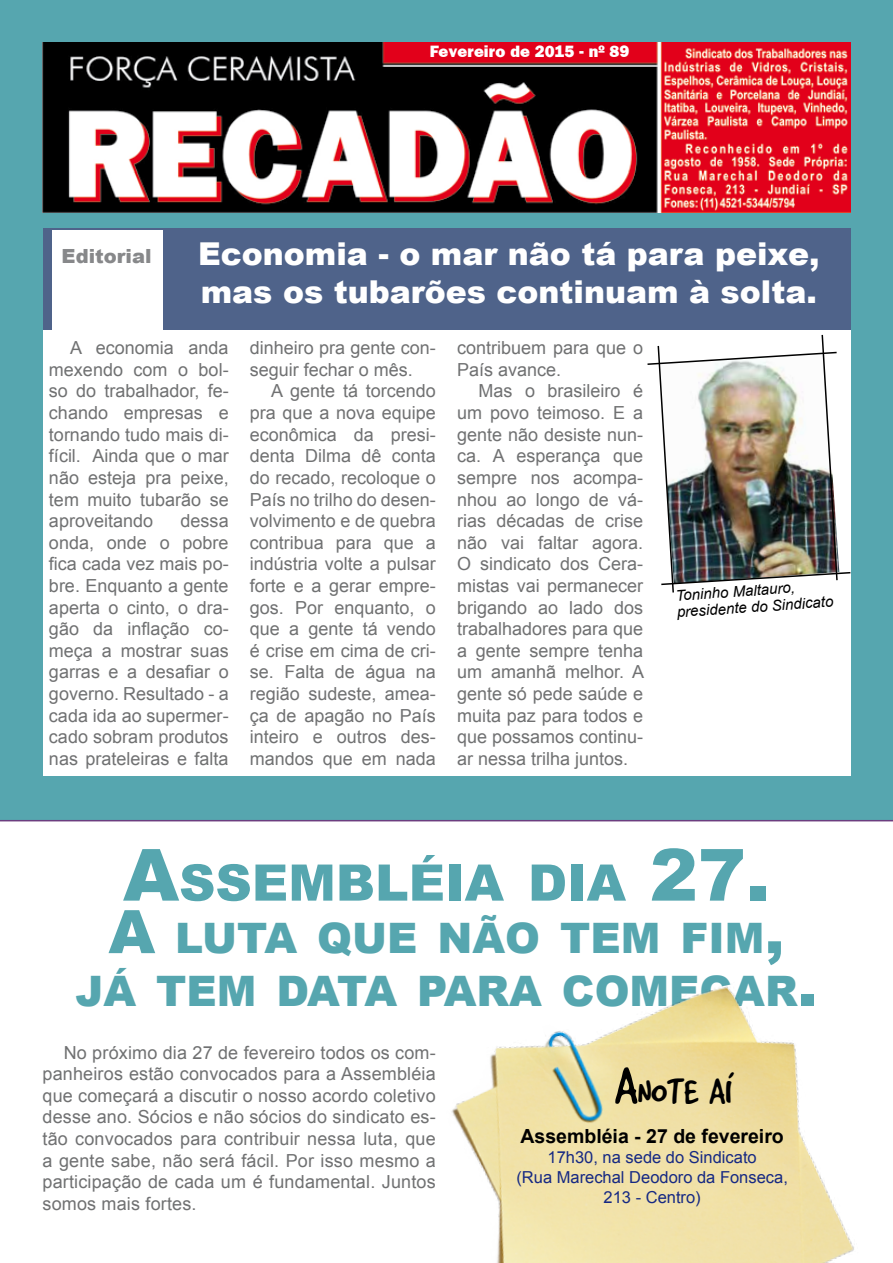
<style>
.page{position:relative;width:893px;height:1263px;background:#fff}
.page>*{position:absolute;margin:0;border:0;box-sizing:border-box;transform-origin:0 0}
.t1{font:900 50.4px "Arial";color:#56a6af}
.t2{font:900 42px/52.5px "Arial";color:#56a6af;text-align:center}
.t3{font:39.9px "Good Dog Cool";color:#000}
.t4{font:900 31.5px/37.8px "Arial";color:#fff}
.t5{font:700 19.5px "Arial";color:#000}
.t6{font:900 19.5px "Arial";color:#87888a}
.t7{font:18px/21.6px "Arial";color:#707172;text-align:justify}
.t8{font:16.5px/19.8px "Arial";color:#162983;text-align:center}
.t9{font:16.5px "Frankfurt Gothic Heavy Plain";color:#fff}
.t10{font:italic 15px/16.5px "Arial";color:#000}
.s1{font-size:72px}
.s2{font-size:60px}
.s3{font-size:57px}
</style>
<div class="page">
<div style="left:0;top:0;width:893px;height:821px;background:#56a6af"></div>
<div style="left:43px;top:231px;width:807px;height:545px;background:#fff"></div>
<img style="left:43px;top:43px;width:807px;height:169px">
<div style="left:43px;top:228px;width:807px;height:102px;background:#4f638a"></div>
<div style="left:52px;top:230px;width:110px;height:102px;background:#fff"></div>
<img style="left:647px;top:333px;width:205px;height:261px">
<img style="left:451px;top:986px;width:403px;height:277px">
<p class="t9" style="left:430px;top:42px;width:201px">Fevereiro de 2015 - nº 89</p>
<h3 class="t4" style="left:198px;top:234px;width:623px">Economia - o mar não tá para peixe, mas os tubarões continuam à solta.</h3>
<p class="t7" style="left:250px;top:337px;width:188px">dinheiro pra gente con&shy;seguir fechar o mês.</p>
<p class="t7" style="left:250px;top:381px;width:188px;text-indent:21px">A gente tá torcendo pra que a nova equipe econômica da presi&shy;denta Dilma dê conta do recado, recoloque o País no trilho do desen&shy;volvimento e de quebra contribua para que a indústria volte a pulsar forte e a gerar empre&shy;gos. Por enquanto, o que a gente tá vendo é crise em cima de cri&shy;se. Falta de água na região sudeste, amea&shy;ça de apagão no País inteiro e outros des&shy;mandos que em nada</p>
<p class="t6" style="left:62px;top:242px;width:91px">Editorial</p>
<p class="t7" style="left:49px;top:337px;width:181px;text-indent:21px">A economia anda mexendo com o bol&shy;so do trabalhador, fe&shy;chando empresas e tornando tudo mais di&shy;fícil. Ainda que o mar não esteja pra peixe, tem muito tubarão se aproveitando</p>
<p class="t7" style="left:457px;top:337px;width:188px">contribuem para que o<br>País avance.</p>
<p class="t7" style="left:457px;top:381px;width:189px;text-indent:21px">Mas o brasileiro é um povo teimoso. E a gente não desiste nun&shy;ca. A esperança que sempre nos acompa&shy;nhou ao longo de vá&shy;rias décadas de crise não vai faltar agora.<br>O sindicato dos Cera&shy;mistas vai permanecer brigando ao lado dos trabalhadores para que a gente sempre tenha um amanhã melhor. A gente só pede saúde e muita paz para todos e que possamos continu&shy;ar nessa trilha juntos.</p>
<p class="t7" style="left:49px;top:510px;width:181px;text-indent:132px">dessa onda, onde o pobre fica cada vez mais po&shy;bre. Enquanto a gente aperta o cinto, o dra&shy;gão da inflação co&shy;meça a mostrar suas garras e a desafiar o governo. Resultado - a cada ida ao supermer&shy;cado sobram produtos nas prateleiras e falta</p>
<p class="t10" style="left:675px;top:588px;width:158px;rotate:-4deg">Toninho Maltauro, presidente do Sindicato</p>
<h1 class="t1" style="left:123px;top:846px;width:648px"><span class="s1">A</span>SSEMBLÉIA DIA <span class="s1">27.</span></h1>
<h2 class="t2" style="left:75px;top:910px;width:744px"><span class="s2">A</span> LUTA QUE NÃO TEM FIM<span class="s2">,<br></span>JÁ TEM DATA PARA COMEÇAR<span class="s2">.</span></h2>
<p class="t7" style="left:43px;top:1041px;width:395px;text-indent:21px">No próximo dia 27 de fevereiro todos os com&shy;panheiros estão convocados para a Assembléia que começará a discutir o nosso acordo coletivo desse ano. Sócios e não sócios do sindicato es&shy;tão convocados para contribuir nessa luta, que a gente sabe, não será fácil. Por isso mesmo a participação de cada um é fundamental. Juntos somos mais fortes.</p>
<h3 class="t3" style="left:614px;top:1070px;width:119px"><span class="s3">A</span>note aí</h3>
<p class="t5" style="left:520px;top:1123px;width:265px">Assembléia - 27 de fevereiro</p>
<p class="t8" style="left:516px;top:1147px;width:273px">17h30, na sede do Sindicato<br>(Rua Marechal Deodoro da Fonseca,<br>213 - Centro)</p>
</div>
